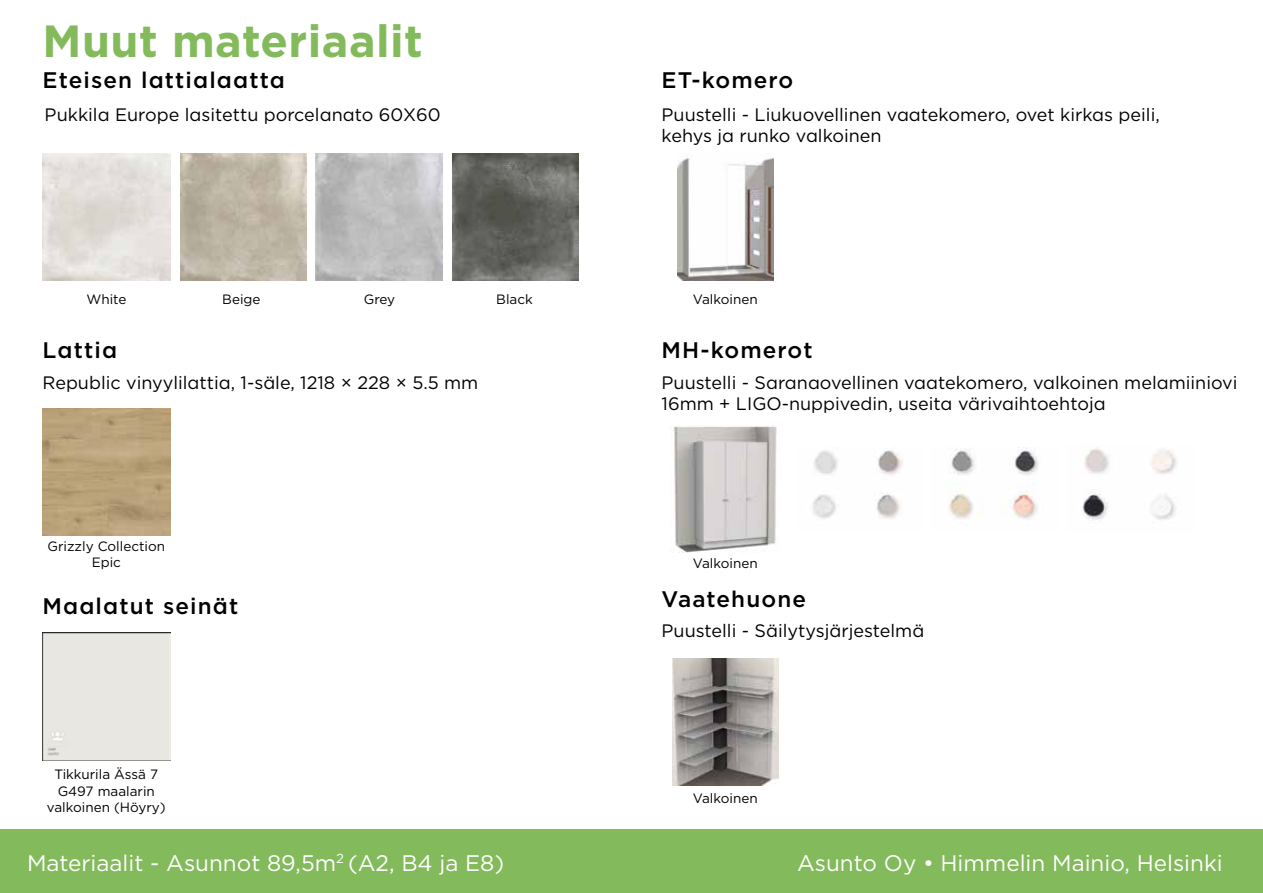
<style>
.page{position:relative;width:1263px;height:893px;background:#fff}
.page>*{position:absolute;margin:0;border:0;box-sizing:border-box;transform-origin:0 0}
.t1{font:700 45px "Gotham";letter-spacing:.01em;color:#83ba5b}
.t2{font:22.5px "Gotham";color:#fff}
.t3{font:500 22.5px "Gotham";letter-spacing:.05em;color:#000}
.t4{font:18px/21.6px "Gotham";color:#000}
.t5{font:13.5px/16.2px "Gotham";color:#000;text-align:center}
</style>
<div class="page">
<div style="left:0;top:829px;width:1263px;height:64px;background:#83ba5b"></div>
<img style="left:452px;top:153px;width:126px;height:127px">
<img style="left:180px;top:153px;width:126px;height:128px">
<img style="left:316px;top:153px;width:126px;height:128px">
<img style="left:43px;top:408px;width:127px;height:128px">
<img style="left:677px;top:153px;width:96px;height:128px">
<img style="left:672px;top:425px;width:105px;height:128px">
<div style="left:43px;top:632px;width:127px;height:128px;background:#e8e7e1"></div>
<img style="left:948px;top:448px;width:90px;height:71px">
<img style="left:1083px;top:447px;width:94px;height:73px">
<img style="left:813px;top:450px;width:90px;height:69px">
<img style="left:672px;top:658px;width:106px;height:128px">
<h1 class="t1" style="left:43px;top:11px;width:382px">Muut materiaalit</h1>
<p class="t3" style="left:43px;top:65px;width:244px">Eteisen lattialaatta</p>
<p class="t4" style="left:45px;top:103px;width:398px">Pukkila Europe lasitettu porcelanato 60X60</p>
<p class="t5" style="left:87px;top:291px;width:41px">White</p>
<p class="t5" style="left:222px;top:291px;width:40px">Beige</p>
<p class="t3" style="left:43px;top:335px;width:76px">Lattia</p>
<p class="t5" style="left:364px;top:291px;width:33px">Grey</p>
<p class="t5" style="left:496px;top:291px;width:38px">Black</p>
<p class="t4" style="left:43px;top:371px;width:437px">Republic vinyylilattia, 1-säle, 1218 × 228 × 5.5 mm</p>
<p class="t5" style="left:48px;top:538px;width:119px">Grizzly Collection<br>Epic</p>
<p class="t3" style="left:43px;top:592px;width:197px">Maalatut seinät</p>
<p class="t5" style="left:47px;top:766px;width:120px">Tikkurila Ässä 7<br>G497 maalarin valkoinen (Höyry)</p>
<p class="t3" style="left:662px;top:65px;width:133px">ET-komero</p>
<p class="t4" style="left:662px;top:103px;width:500px">Puustelli - Liukuovellinen vaatekomero, ovet kirkas peili, kehys ja runko valkoinen</p>
<p class="t5" style="left:693px;top:291px;width:66px">Valkoinen</p>
<p class="t3" style="left:662px;top:335px;width:153px">MH-komerot</p>
<p class="t4" style="left:662px;top:371px;width:577px">Puustelli - Saranaovellinen vaatekomero, valkoinen melamiiniovi<br>16mm + LIGO-nuppivedin, useita värivaihtoehtoja</p>
<p class="t5" style="left:693px;top:555px;width:66px">Valkoinen</p>
<p class="t3" style="left:662px;top:584px;width:146px">Vaatehuone</p>
<p class="t4" style="left:662px;top:620px;width:264px">Puustelli - Säilytysjärjestelmä</p>
<p class="t5" style="left:693px;top:789px;width:66px">Valkoinen</p>
<p class="t2" style="left:27px;top:848px;width:479px">Materiaalit - Asunnot 89,5m<sup>2</sup> (A2, B4 ja E8)</p>
<p class="t2" style="left:797px;top:848px;width:427px">Asunto Oy • Himmelin Mainio, Helsinki</p>
</div>
